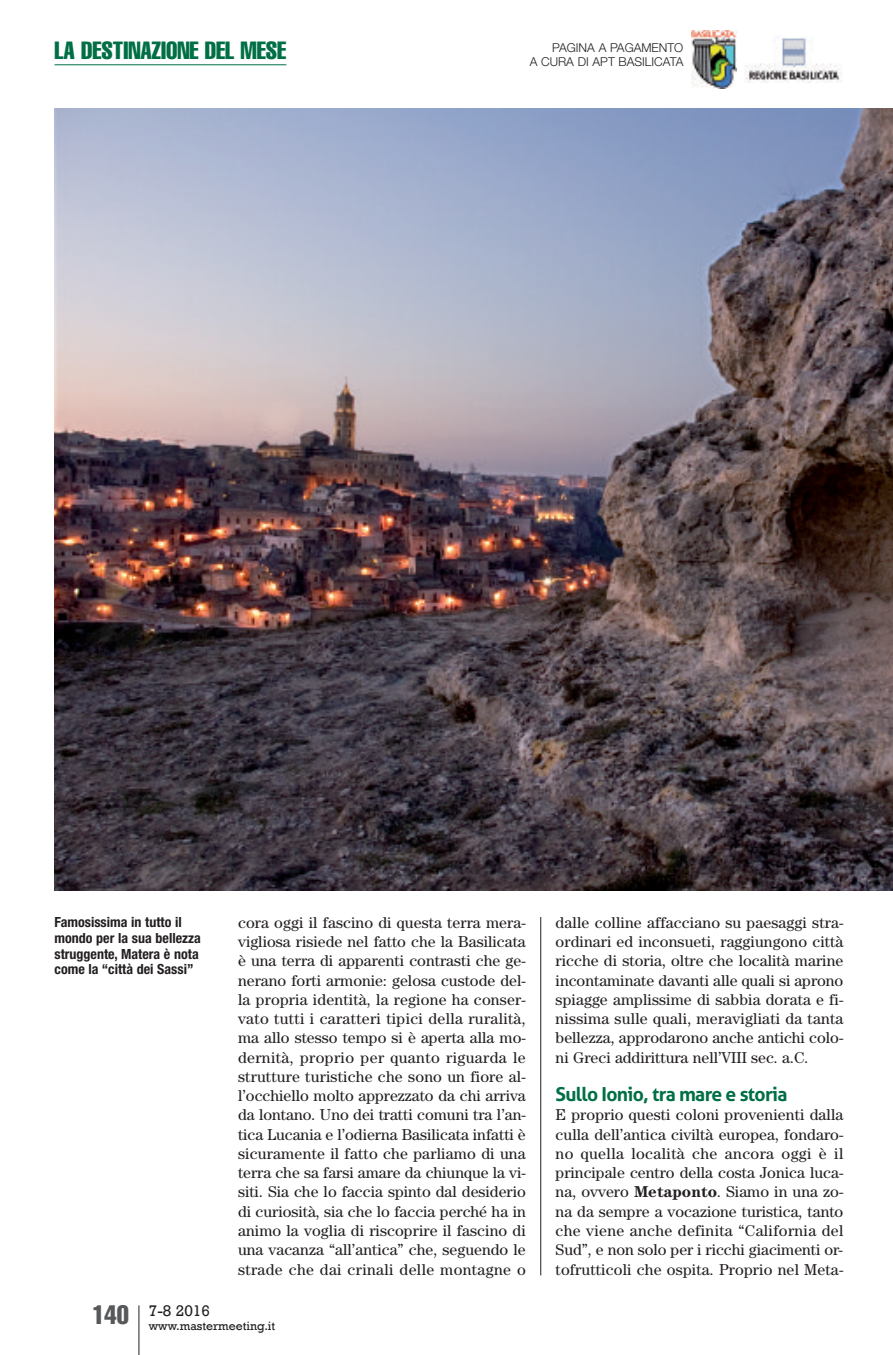
<style>
.page{position:relative;width:893px;height:1355px;background:#fff}
.page>*{position:absolute;margin:0;border:0;box-sizing:border-box;transform-origin:0 0}
.t1{font:extra-condensed 24.5px "Helvetica";color:#016f45}
.t2{font:700 19.25px "Aller";letter-spacing:-.035em;color:#016f45}
.t3{font:15.75px/19.2px "Century";color:#231f20;text-align:justify}
.t4{font:15.75px "Rockwell";color:#231f20}
.t5{font:700 condensed 14px/15.8px "Helvetica Neue";color:#231f20}
.t6{font:300 12.25px/14px "Helvetica Neue";color:#231f20;text-align:right}
.t7{font:12.25px "Rockwell";color:#231f20}
.s1{font-weight:700}
</style>
<div class="page">
<hr style="left:138px;top:1305px;width:1px;height:49px;background:#231f20">
<hr style="left:55px;top:64px;width:231px;height:1px;background:#016f45">
<img style="left:691px;top:30px;width:45px;height:58px">
<img style="left:744px;top:38px;width:98px;height:44px">
<hr style="left:540px;top:916px;width:1px;height:359px;background:#231f20">
<img style="left:55px;top:108px;width:838px;height:782px">
<h1 class="t1" style="left:55px;top:42px;width:233px">LA DESTINAZIONE DEL MESE</h1>
<p class="t6" style="left:530px;top:41px;width:155px">PAGINA A PAGAMENTO<br>A CURA DI APT BASILICATA</p>
<p class="t5" style="left:55px;top:915px;width:148px">Famosissima in tutto il mondo per la sua bellezza struggente, Matera è nota come la “città dei Sassi”</p>
<p class="t3" style="left:238px;top:914px;width:289px">cora oggi il fascino di questa terra mera&shy;vigliosa risiede nel fatto che la Basilicata è una terra di apparenti contrasti che ge&shy;nerano forti armonie: gelosa custode del&shy;la propria identità, la regione ha conser&shy;vato tutti i caratteri tipici della ruralità, ma allo stesso tempo si è aperta alla mo&shy;dernità, proprio per quanto riguarda le strutture turistiche che sono un fiore al&shy;l’occhiello molto apprezzato da chi arriva da lontano. Uno dei tratti comuni tra l’an&shy;tica Lucania e l’odierna Basilicata infatti è sicuramente il fatto che parliamo di una terra che sa farsi amare da chiunque la vi&shy;siti. Sia che lo faccia spinto dal desiderio di curiosità, sia che lo faccia perché ha in animo la voglia di riscoprire il fascino di una vacanza “all’antica” che, seguendo le strade che dai crinali delle montagne o</p>
<p class="t3" style="left:556px;top:914px;width:289px">dalle colline affacciano su paesaggi stra&shy;ordinari ed inconsueti, raggiungono città ricche di storia, oltre che località marine incontaminate davanti alle quali si aprono spiagge amplissime di sabbia dorata e fi&shy;nissima sulle quali, meravigliati da tanta bellezza, approdarono anche antichi colo&shy;ni Greci addirittura nell’VIII sec. a.C.</p>
<p class="t2" style="left:556px;top:1083px;width:233px">Sullo Ionio, tra mare e storia</p>
<p class="t3" style="left:556px;top:1106px;width:289px">E proprio questi coloni provenienti dalla culla dell’antica civiltà europea, fondaro&shy;no quella località che ancora oggi è il principale centro della costa Jonica luca&shy;na, ovvero <span class="s1">Metaponto</span>. Siamo in una zo&shy;na da sempre a vocazione turistica, tanto che viene anche definita “California del Sud”, e non solo per i ricchi giacimenti or&shy;tofrutticoli che ospita. Proprio nel Meta-</p>
<p class="t7" style="left:92px;top:1318px;width:184px"><sup>140</sup> www.mastermeeting.it</p>
<p class="t4" style="left:149px;top:1300px;width:63px">7-8 2016</p>
</div>
